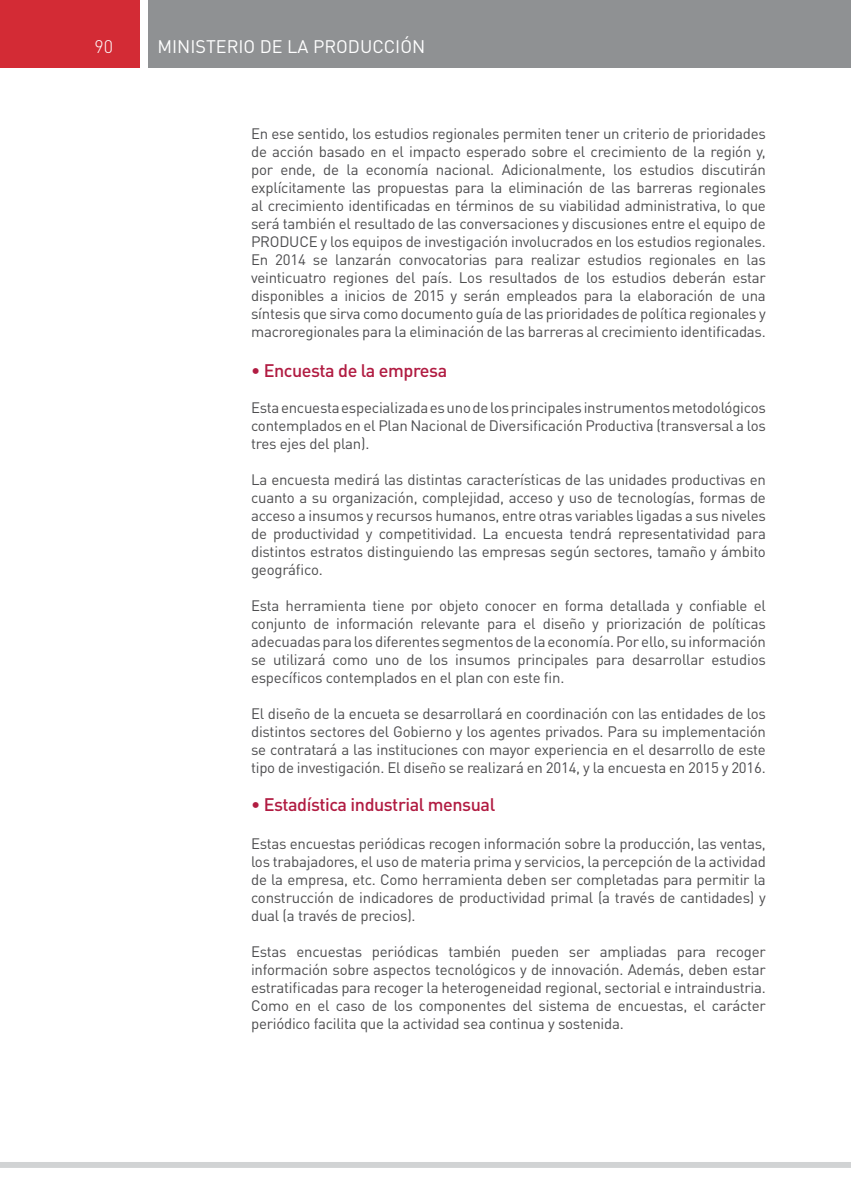
<style>
.page{position:relative;width:851px;height:1191px;background:#fff}
.page>*{position:absolute;margin:0;border:0;box-sizing:border-box;transform-origin:0 0}
.t1{font:500 18px "DIN Pro";letter-spacing:-.025em;color:#b11c42}
.t2{font:18px "DIN Pro";color:#fff}
.t3{font:300 18px "DIN Pro";color:#fff}
.t4{font:15px/18px "DIN Pro";letter-spacing:-.015em;color:#4d4d4f;text-align:justify}
</style>
<div class="page">
<div style="left:149px;top:0;width:701px;height:68px;background:#8f9193"></div>
<div style="left:0;top:0;width:140px;height:68px;background:#d32b35"></div>
<div style="left:0;top:1162px;width:850px;height:6px;background:#d1d3d4"></div>
<p class="t3" style="left:94px;top:34px;width:20px">90</p>
<p class="t2" style="left:157px;top:34px;width:269px">MINISTERIO DE LA PRODUCCIÓN</p>
<p class="t4" style="left:251px;top:124px;width:516px">En ese sentido, los estudios regionales permiten tener un criterio de prioridades de acción basado en el impacto esperado sobre el crecimiento de la región y, por ende, de la economía nacional. Adicionalmente, los estudios discutirán explícitamente las propuestas para la eliminación de las barreras regionales al crecimiento identificadas en términos de su viabilidad administrativa, lo que será también el resultado de las conversaciones y discusiones entre el equipo de PRODUCE y los equipos de investigación involucrados en los estudios regionales.<br>En 2014 se lanzarán convocatorias para realizar estudios regionales en las veinticuatro regiones del país. Los resultados de los estudios deberán estar disponibles a inicios de 2015 y serán empleados para la elaboración de una síntesis que sirva como documento guía de las prioridades de política regionales y macroregionales para la eliminación de las barreras al crecimiento identificadas.</p>
<p class="t1" style="left:251px;top:358px;width:198px">• Encuesta de la empresa</p>
<p class="t4" style="left:251px;top:398px;width:516px">Esta encuesta especializada es uno de los principales instrumentos metodológicos contemplados en el Plan Nacional de Diversificación Productiva (transversal a los tres ejes del plan).</p>
<p class="t4" style="left:251px;top:470px;width:516px">La encuesta medirá las distintas características de las unidades productivas en cuanto a su organización, complejidad, acceso y uso de tecnologías, formas de acceso a insumos y recursos humanos, entre otras variables ligadas a sus niveles de productividad y competitividad. La encuesta tendrá representatividad para distintos estratos distinguiendo las empresas según sectores, tamaño y ámbito geográfico.</p>
<p class="t4" style="left:251px;top:596px;width:516px">Esta herramienta tiene por objeto conocer en forma detallada y confiable el conjunto de información relevante para el diseño y priorización de políticas adecuadas para los diferentes segmentos de la economía. Por ello, su información se utilizará como uno de los insumos principales para desarrollar estudios específicos contemplados en el plan con este fin.</p>
<p class="t4" style="left:251px;top:704px;width:516px">El diseño de la encueta se desarrollará en coordinación con las entidades de los distintos sectores del Gobierno y los agentes privados. Para su implementación se contratará a las instituciones con mayor experiencia en el desarrollo de este tipo de investigación. El diseño se realizará en 2014, y la encuesta en 2015 y 2016.</p>
<p class="t1" style="left:251px;top:792px;width:246px">• Estadística industrial mensual</p>
<p class="t4" style="left:251px;top:833px;width:516px">Estas encuestas periódicas recogen información sobre la producción, las ventas, los trabajadores, el uso de materia prima y servicios, la percepción de la actividad de la empresa, etc. Como herramienta deben ser completadas para permitir la construcción de indicadores de productividad primal (a través de cantidades) y dual (a través de precios).</p>
<p class="t4" style="left:251px;top:941px;width:516px">Estas encuestas periódicas también pueden ser ampliadas para recoger información sobre aspectos tecnológicos y de innovación. Además, deben estar estratificadas para recoger la heterogeneidad regional, sectorial e intraindustria.<br>Como en el caso de los componentes del sistema de encuestas, el carácter periódico facilita que la actividad sea continua y sostenida.</p>
</div>
